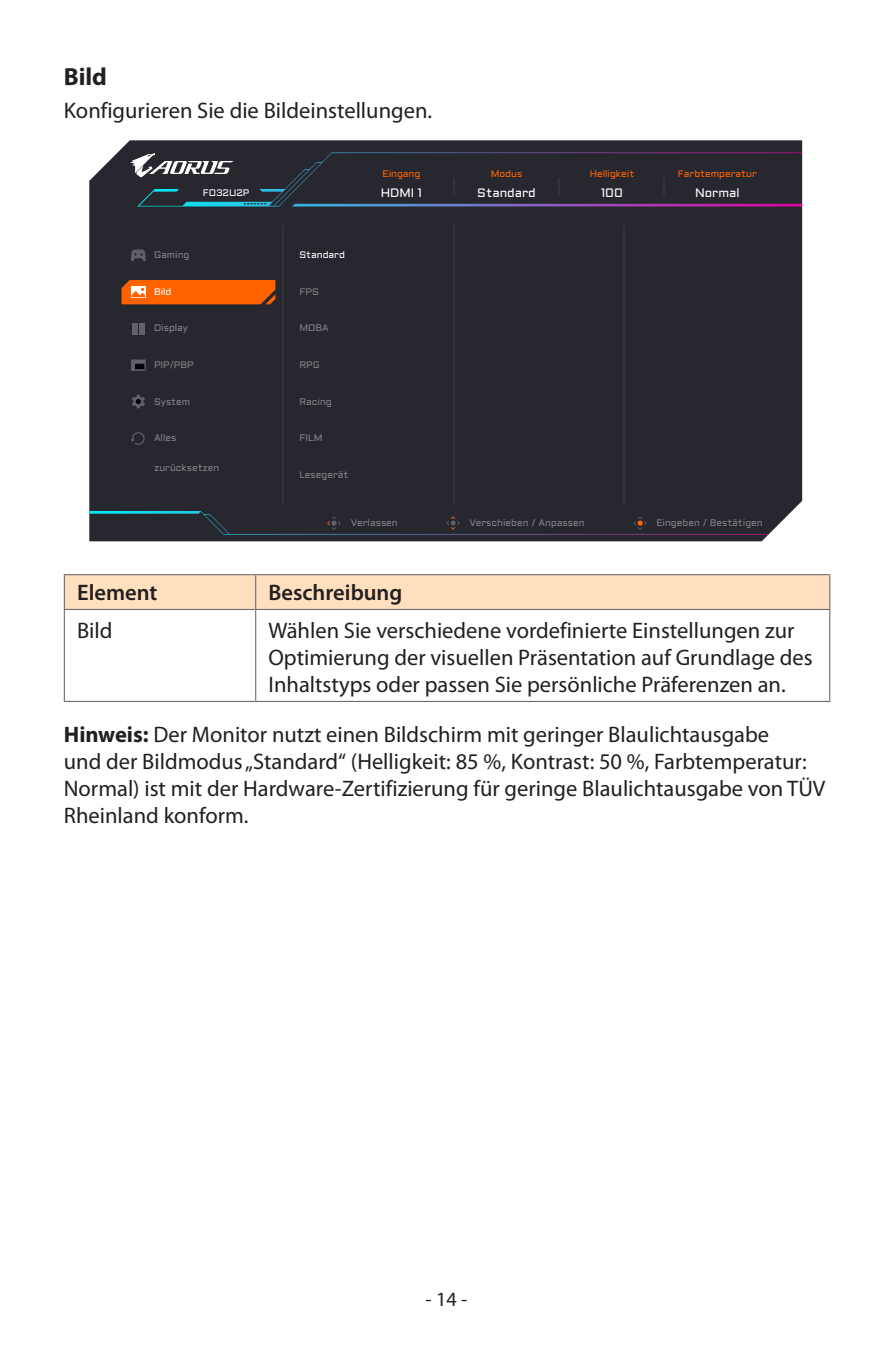
<style>
.page{position:relative;width:893px;height:1346px;background:#fff}
.page>*{position:absolute;margin:0;border:0;box-sizing:border-box;transform-origin:0 0}
.body_11pt_bold{font:700 24.75px "Myriad Pro";color:#231f20}
.body_10pt{font:22.5px/27px "Myriad Pro";color:#231f20}
.body_10pt-2{font:600 22.5px "Myriad Pro";color:#231f20}
.t1{font:20.25px "Myriad Pro";color:#231f20}
.body_5_6pt_AOROS_OSD{font:12.15px "Aldrich";color:#fff}
.body_5_6pt_AOROS_OSD-2{font:9.45px "Aldrich";color:#808285}
.body_5_6pt_AOROS_OSD-3{font:9.45px "Aldrich";color:#ff6300}
.body_5_6pt_AOROS_OSD-4{font:9.45px "Aldrich";color:#fff}
.body_7pt_AOROS_OSD{font:9.45px "Aldrich";color:#fff}
.s1{font-weight:700}
</style>
<div class="page">
<div style="left:65px;top:575px;width:764px;height:34px;background:#fee0bf"></div>
<hr style="left:64px;top:574px;width:192px;height:1px;background:#6c6d70">
<hr style="left:64px;top:575px;width:1px;height:34px;background:#6c6d70">
<hr style="left:256px;top:574px;width:574px;height:1px;background:#6c6d70">
<hr style="left:255px;top:575px;width:1px;height:34px;background:#6c6d70">
<hr style="left:829px;top:575px;width:1px;height:34px;background:#6c6d70">
<hr style="left:64px;top:609px;width:192px;height:1px;background:#6c6d70">
<hr style="left:64px;top:610px;width:1px;height:91px;background:#6c6d70">
<hr style="left:256px;top:609px;width:574px;height:1px;background:#6c6d70">
<hr style="left:255px;top:610px;width:1px;height:91px;background:#6c6d70">
<hr style="left:829px;top:610px;width:1px;height:91px;background:#6c6d70">
<hr style="left:64px;top:701px;width:192px;height:1px;background:#6c6d70">
<hr style="left:256px;top:701px;width:574px;height:1px;background:#6c6d70">
<div style="left:89px;top:140px;width:713px;height:401px;background:#27272f"></div>
<svg style="left:89px;top:511px;width:680px;height:24px;background:#292c36"></svg>
<hr style="left:623px;top:225px;width:2px;height:280px;background:#33333d">
<svg style="left:130px;top:152px;width:672px;height:54px;background:#2f303b"></svg>
<hr style="left:283px;top:225px;width:1px;height:280px;background:#33333d">
<hr style="left:453px;top:225px;width:1px;height:280px;background:#33333d">
<svg style="left:122px;top:280px;width:153px;height:24px;background:#f96609"></svg>
<svg style="left:132px;top:323px;width:12px;height:12px"></svg>
<svg style="left:131px;top:359px;width:15px;height:12px"></svg>
<div style="left:136px;top:364px;width:8px;height:5px;background:#00000a"></div>
<svg style="left:132px;top:395px;width:13px;height:13px"></svg>
<svg style="left:131px;top:431px;width:14px;height:14px"></svg>
<svg style="left:131px;top:249px;width:15px;height:12px"></svg>
<p class="body_11pt_bold" style="left:64px;top:60px;width:45px">Bild</p>
<p class="body_10pt" style="left:64px;top:96px;width:370px">Konfigurieren Sie die Bildeinstellungen.</p>
<p class="body_7pt_AOROS_OSD" style="left:203px;top:187px;width:48px">FO32U2P</p>
<p class="body_5_6pt_AOROS_OSD-2" style="left:154px;top:249px;width:37px">Gaming</p>
<p class="body_5_6pt_AOROS_OSD-4" style="left:154px;top:285px;width:19px">Bild</p>
<p class="body_5_6pt_AOROS_OSD-2" style="left:154px;top:322px;width:36px">Display</p>
<p class="body_5_6pt_AOROS_OSD-2" style="left:154px;top:358px;width:41px">PIP/PBP</p>
<p class="body_5_6pt_AOROS_OSD-2" style="left:154px;top:395px;width:38px">System</p>
<p class="body_5_6pt_AOROS_OSD-2" style="left:154px;top:431px;width:24px">Alles</p>
<p class="body_5_6pt_AOROS_OSD-2" style="left:154px;top:461px;width:67px">zurücksetzen</p>
<p class="body_5_6pt_AOROS_OSD-4" style="left:299px;top:249px;width:47px">Standard</p>
<p class="body_5_6pt_AOROS_OSD-2" style="left:299px;top:285px;width:21px">FPS</p>
<p class="body_5_6pt_AOROS_OSD-2" style="left:299px;top:322px;width:31px">MOBA</p>
<p class="body_5_6pt_AOROS_OSD-2" style="left:299px;top:358px;width:22px">RPG</p>
<p class="body_5_6pt_AOROS_OSD-2" style="left:299px;top:395px;width:34px">Racing</p>
<p class="body_5_6pt_AOROS_OSD-2" style="left:299px;top:431px;width:25px">FILM</p>
<p class="body_5_6pt_AOROS_OSD-2" style="left:299px;top:468px;width:51px">Lesegerät</p>
<p class="body_5_6pt_AOROS_OSD-3" style="left:382px;top:167px;width:39px">Eingang</p>
<p class="body_5_6pt_AOROS_OSD" style="left:381px;top:184px;width:43px">HDMI 1</p>
<p class="body_5_6pt_AOROS_OSD-3" style="left:491px;top:167px;width:33px">Modus</p>
<p class="body_5_6pt_AOROS_OSD" style="left:477px;top:184px;width:60px">Standard</p>
<p class="body_5_6pt_AOROS_OSD-3" style="left:590px;top:167px;width:46px">Helligkeit</p>
<p class="body_5_6pt_AOROS_OSD" style="left:601px;top:184px;width:23px">100</p>
<p class="body_5_6pt_AOROS_OSD-3" style="left:678px;top:167px;width:81px">Farbtemperatur</p>
<p class="body_5_6pt_AOROS_OSD" style="left:695px;top:184px;width:46px">Normal</p>
<p class="body_5_6pt_AOROS_OSD-2" style="left:351px;top:516px;width:49px">Verlassen</p>
<p class="body_5_6pt_AOROS_OSD-2" style="left:469px;top:516px;width:117px">Verschieben / Anpassen</p>
<p class="body_5_6pt_AOROS_OSD-2" style="left:656px;top:516px;width:108px">Eingeben / Bestätigen</p>
<p class="body_10pt-2" style="left:77px;top:578px;width:82px">Element</p>
<p class="body_10pt-2" style="left:268px;top:578px;width:135px">Beschreibung</p>
<p class="body_10pt" style="left:77px;top:616px;width:37px">Bild</p>
<p class="body_10pt" style="left:268px;top:616px;width:546px">Wählen Sie verschiedene vordefinierte Einstellungen zur<br>Optimierung der visuellen Präsentation auf Grundlage des<br>Inhaltstyps oder passen Sie persönliche Präferenzen an.</p>
<p class="body_10pt" style="left:64px;top:720px;width:763px"><span class="s1">Hinweis:</span> Der Monitor nutzt einen Bildschirm mit geringer Blaulichtausgabe<br>und der Bildmodus „Standard“ (Helligkeit: 85 %, Kontrast: 50 %, Farbtemperatur:<br>Normal) ist mit der Hardware-Zertifizierung für geringe Blaulichtausgabe von TÜV Rheinland konform.</p>
<p class="t1" style="left:426px;top:1286px;width:43px">- 14 -</p>
</div>
